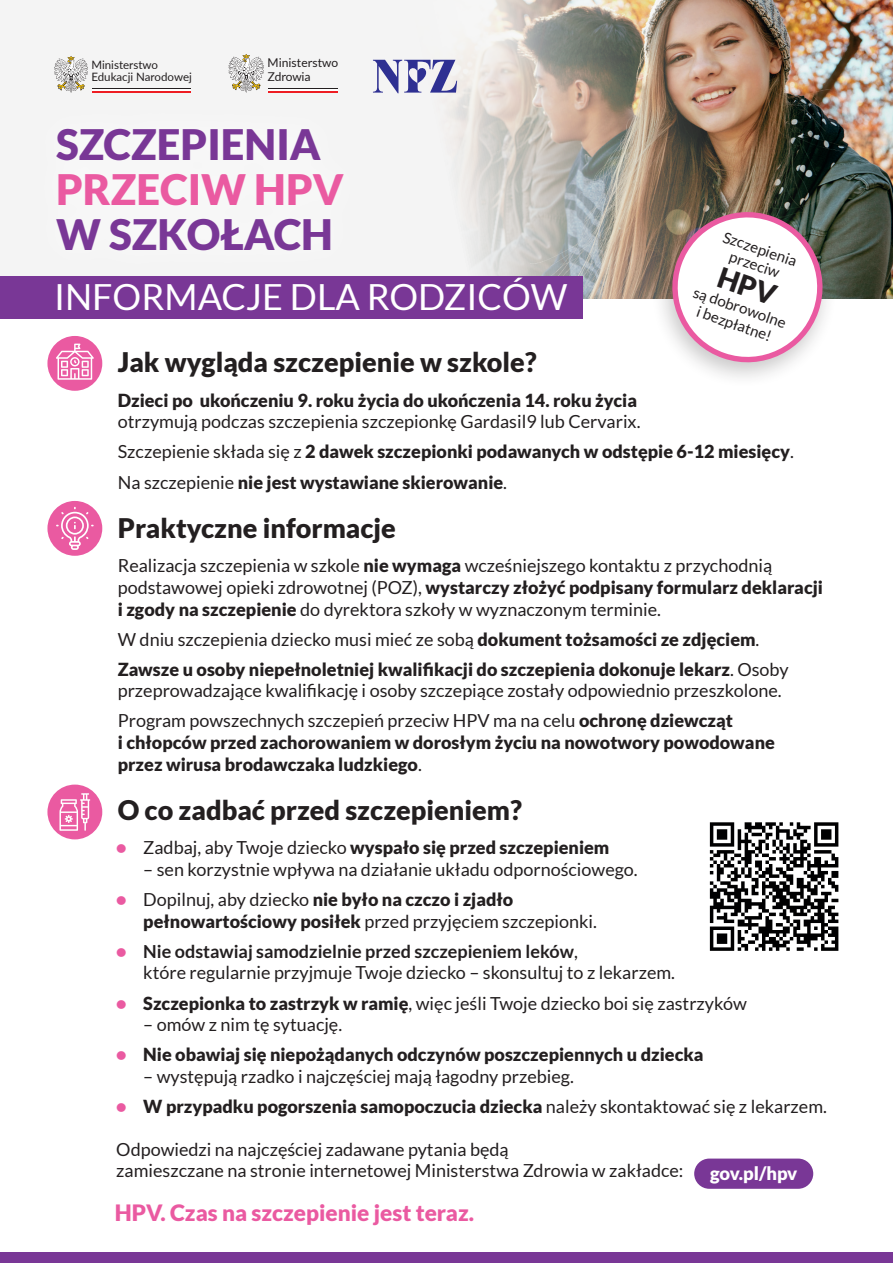
<style>
.page{position:relative;width:893px;height:1263px;background:#fff}
.page>*{position:absolute;margin:0;border:0;box-sizing:border-box;transform-origin:0 0}
.t1{font:900 42px "Lato";color:#793796}
.t2{font:900 42px "Lato";color:#ea5aa1}
.t3{font:36px "Lato";color:#fff}
.t4{font:900 27px "Lato";color:#231f20}
.t5{font:900 22.5px "Lato";color:#ea5aa1}
.t6{font:900 18.45px "Lato";color:#fff}
.t7{font:18px/21.6px "Lato";color:#231f20}
.t8{font:900 18px/30.2px "Lato";color:#231f20}
.t9{font:15.15px/16.2px "Lato";color:#231f20;text-align:center}
.t10{font:12.15px/13.4px "Lato";letter-spacing:-.005em;color:#231f20}
.t11{font:11.55px/12.8px "Lato";color:#231f20}
.s1{font-weight:900}
.s2{font-weight:400}
.s3{color:#ea5aa1}
.s4{font-weight:900;color:#ea5aa1}
.s5{font-weight:700}
</style>
<div class="page">
<div style="left:0;top:0;width:893px;height:299px;background:#f4f4f4"></div>
<img style="left:373px;top:0;width:520px;height:299px">
<div style="left:0;top:276px;width:583px;height:43px;background:#793796"></div>
<div style="left:0;top:1252px;width:893px;height:11px;background:#793796"></div>
<div style="left:30px;top:100px;width:339px;height:178px;background:#f6f6f6"></div>
<svg style="left:54px;top:56px;width:34px;height:37px"></svg>
<hr style="left:92px;top:91px;width:99px;height:2px;background:#ee1d23">
<hr style="left:92px;top:89px;width:99px;height:2px;background:#fff">
<hr style="left:92px;top:89px;width:99px;height:1px;background:#231f20">
<svg style="left:228px;top:54px;width:36px;height:39px"></svg>
<hr style="left:269px;top:91px;width:69px;height:2px;background:#ee1d23">
<hr style="left:269px;top:88px;width:69px;height:3px;background:#fff">
<hr style="left:269px;top:88px;width:69px;height:1px;background:#231f20">
<div style="left:47px;top:336px;width:55px;height:55px;background:#ea5aa1;border-radius:50%"></div>
<svg style="left:56px;top:344px;width:38px;height:36px"></svg>
<svg style="left:373px;top:60px;width:84px;height:33px"></svg>
<div style="left:47px;top:501px;width:55px;height:55px;background:#ea5aa1;border-radius:50%"></div>
<svg style="left:56px;top:507px;width:38px;height:43px"></svg>
<div style="left:47px;top:784px;width:55px;height:55px;background:#ea5aa1;border-radius:50%"></div>
<svg style="left:59px;top:793px;width:32px;height:38px"></svg>
<svg style="left:709px;top:822px;width:130px;height:129px"></svg>
<div style="left:694px;top:1158px;width:119px;height:31px;background:#793796;border-radius:15px"></div>
<div style="left:650px;top:201px;width:187px;height:187px;background:#231f20;opacity:.25"></div>
<svg style="left:659px;top:199px;width:177px;height:170px"></svg>
<p class="t11" style="left:91px;top:58px;width:102px">Ministerstwo<br>Edukacji Narodowej</p>
<p class="t10" style="left:268px;top:56px;width:72px">Ministerstwo<br>Zdrowia</p>
<h1 class="t1" style="left:56px;top:120px;width:266px">SZCZEPIENIA</h1>
<h1 class="t2" style="left:56px;top:165px;width:289px">PRZECIW HPV</h1>
<h1 class="t1" style="left:56px;top:210px;width:278px">W SZKOŁACH</h1>
<h2 class="t3" style="left:54px;top:277px;width:515px">INFORMACJE DLA RODZICÓW</h2>
<p class="t9" style="left:726px;top:229px;width:79px;rotate:19deg">Szczepienia przeciw</p>
<p class="t9" style="left:696px;top:284px;width:99px;rotate:19deg">są dobrowolne</p>
<p class="t9" style="left:700px;top:303px;width:80px;rotate:19deg">i bezpłatne!</p>
<h3 class="t4" style="left:118px;top:347px;width:420px">Jak wygląda szczepienie w szkole?</h3>
<p class="t8" style="left:118px;top:385px;width:521px">Dzieci po ukończeniu 9. roku życia do ukończenia 14. roku życia</p>
<p class="t7" style="left:118px;top:407px;width:678px;line-height:30.2px">otrzymują podczas szczepienia szczepionkę Gardasil9 lub Cervarix.<br>Szczepienie składa się z <span class="s1">2 dawek szczepionki podawanych w odstępie 6-12 miesięcy</span>.<br>Na szczepienie <span class="s1">nie jest wystawiane skierowanie</span>.</p>
<h3 class="t4" style="left:118px;top:512px;width:280px">Praktyczne informacje</h3>
<p class="t7" style="left:118px;top:555px;width:707px">Realizacja szczepienia w szkole <span class="s1">nie wymaga</span> wcześniejszego kontaktu z przychodnią podstawowej opieki zdrowotnej (POZ), <span class="s1">wystarczy złożyć podpisany formularz deklaracji i zgody na szczepienie</span> do dyrektora szkoły w wyznaczonym terminie.</p>
<p class="t8" style="left:118px;top:624px;width:672px"><span class="s2">W dniu szczepienia dziecko musi mieć ze sobą</span> dokument tożsamości ze zdjęciem<span class="s2">.<br></span>Zawsze u osoby niepełnoletniej kwalifikacji do szczepienia dokonuje lekarz<span class="s2">. Osoby</span></p>
<p class="t7" style="left:118px;top:676px;width:665px;line-height:30.2px">przeprowadzające kwalifikację i osoby szczepiące zostały odpowiednio przeszkolone.<br>Program powszechnych szczepień przeciw HPV ma na celu <span class="s1">ochronę dziewcząt</span></p>
<p class="t8" style="left:118px;top:731px;width:659px;line-height:21.6px">i chłopców przed zachorowaniem w dorosłym życiu na nowotwory powodowane przez wirusa brodawczaka ludzkiego<span class="s2">.</span></p>
<h3 class="t4" style="left:118px;top:794px;width:406px">O co zadbać przed szczepieniem?</h3>
<p class="t8" style="left:116px;top:832px;width:495px"><span class="s3">•</span> <span class="s2">Zadbaj, aby Twoje dziecko</span> wyspało się przed szczepieniem</p>
<p class="t7" style="left:143px;top:859px;width:496px">– sen korzystnie wpływa na działanie układu odpornościowego.</p>
<p class="t7" style="left:143px;top:889px;width:455px;text-indent:-27px"><span class="s4">•</span> Dopilnuj, aby dziecko <span class="s1">nie było na czczo i zjadło pełnowartościowy posiłek</span> przed przyjęciem szczepionki.</p>
<p class="t7" style="left:143px;top:940px;width:533px;text-indent:-27px"><span class="s4">•</span> <span class="s5">Nie odstawiaj samodzielnie przed szczepieniem leków</span>,<br>które regularnie przyjmuje Twoje dziecko – skonsultuj to z lekarzem.</p>
<p class="t7" style="left:116px;top:992px;width:632px"><span class="s4">•</span> <span class="s1">Szczepionka to zastrzyk w ramię</span>, więc jeśli Twoje dziecko boi się zastrzyków</p>
<p class="t7" style="left:143px;top:1014px;width:200px">– omów z nim tę sytuację.</p>
<p class="t8" style="left:116px;top:1039px;width:589px"><span class="s3">•</span> Nie obawiaj się niepożądanych odczynów poszczepiennych u dziecka</p>
<p class="t7" style="left:143px;top:1065px;width:432px">– występują rzadko i najczęściej mają łagodny przebieg.</p>
<p class="t8" style="left:116px;top:1091px;width:712px"><span class="s3">•</span> W przypadku pogorszenia samopoczucia dziecka <span class="s2">należy skontaktować się z lekarzem.</span></p>
<p class="t7" style="left:116px;top:1138px;width:569px">Odpowiedzi na najczęściej zadawane pytania będą<br>zamieszczane na stronie internetowej Ministerstwa Zdrowia w zakładce:</p>
<p class="t6" style="left:710px;top:1162px;width:89px">gov.pl/hpv</p>
<p class="t5" style="left:115px;top:1199px;width:361px">HPV. Czas na szczepienie jest teraz.</p>
</div>
